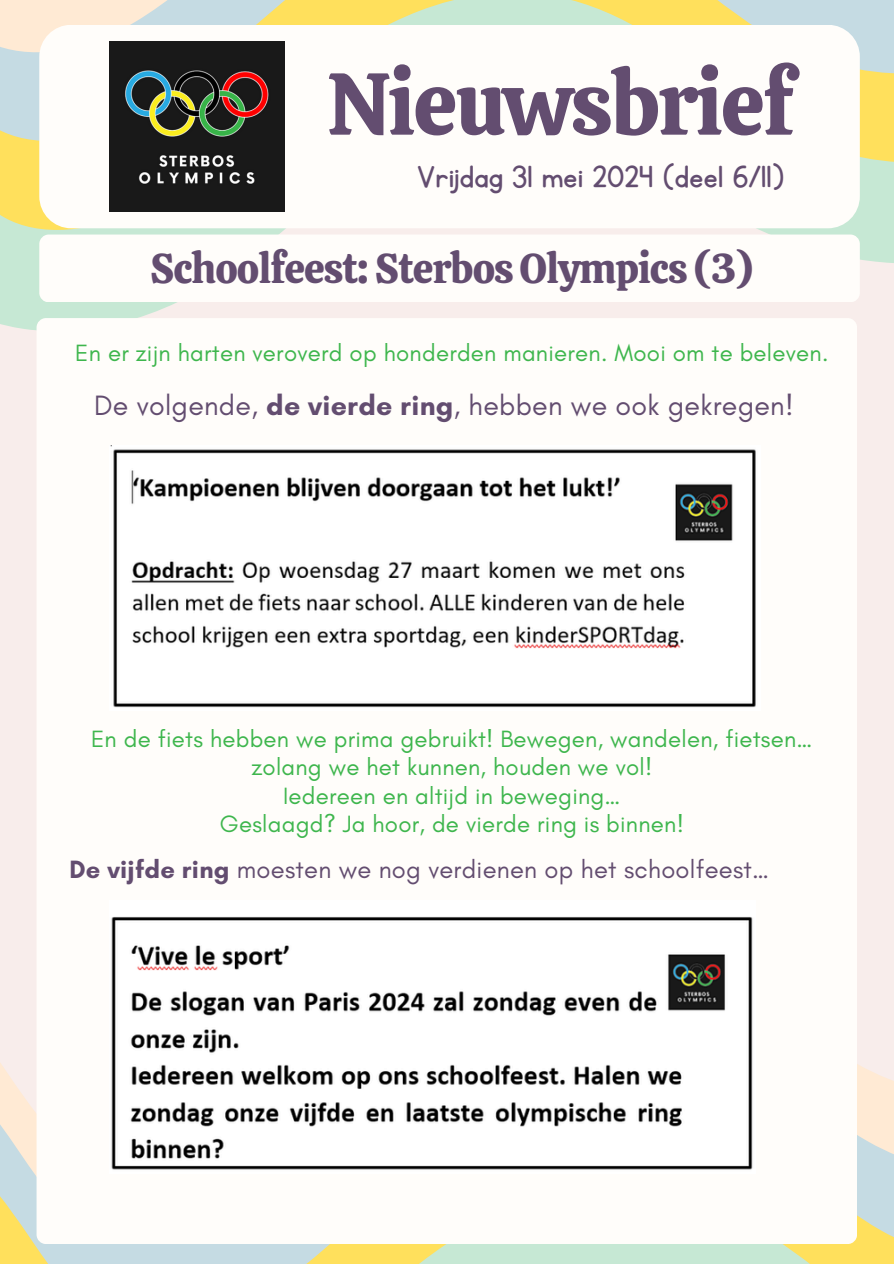
<style>
.page{position:relative;width:894px;height:1264px;background:#fff}
.page>*{position:absolute;margin:0;border:0;box-sizing:border-box;transform-origin:0 0}
.t1{font:87.75px "Calistoga";letter-spacing:-.025em;color:#634d70}
.t2{font:41.25px "Calistoga";letter-spacing:-.025em;color:#634d70}
.t3{font:35.7px "KG Primary Penmanship";letter-spacing:.01em;color:#634d70}
.t4{font:28.5px "Glacial Indifference";letter-spacing:.01em;color:#634d70}
.t5{font:25.5px "Glacial Indifference";letter-spacing:.01em;color:#634d70}
.t6{font:24px/28.2px "Glacial Indifference";letter-spacing:.01em;color:#3eb64d;text-align:center}
.s1{font-weight:700}
</style>
<div class="page">
<div style="left:0;top:0;width:893px;height:1263px;background:#f8edeb"></div>
<svg style="left:0;top:0;width:893px;height:332px"></svg>
<div style="left:39px;top:25px;width:820px;height:203px;background:#fffdfa;border-radius:32px"></div>
<svg style="left:0;top:1069px;width:893px;height:89px;fill:#ffead4"></svg>
<svg style="left:0;top:1158px;width:893px;height:105px;background:#d6e1bc"></svg>
<img style="left:110px;top:41px;width:174px;height:170px">
<div style="left:39px;top:234px;width:820px;height:68px;background:#fffdfa;border-radius:9px"></div>
<div style="left:37px;top:318px;width:819px;height:925px;background:#fffdfa;border-radius:9px"></div>
<img style="left:110px;top:446px;width:646px;height:262px">
<img style="left:111px;top:917px;width:642px;height:253px">
<p class="t1" style="left:326px;top:47px;width:469px">Nieuwsbrief</p>
<p class="t3" style="left:416px;top:160px;width:368px">Vrijdag 31 mei 2024 (deel 6/11)</p>
<p class="t2" style="left:150px;top:242px;width:605px">Schoolfeest: Sterbos Olympics (3)</p>
<h4 class="t6" style="left:75px;top:338px;width:754px">En er zijn harten veroverd op honderden manieren. Mooi om te beleven.</h4>
<p class="t4" style="left:94px;top:388px;width:700px">De volgende, <span class="s1">de vierde ring</span>, hebben we ook gekregen!</p>
<p class="t6" style="left:91px;top:724px;width:723px">En de fiets hebben we prima gebruikt! Bewegen, wandelen, fietsen… zolang we het kunnen, houden we vol!</p>
<p class="t6" style="left:283px;top:781px;width:339px">Iedereen en altijd in beweging…</p>
<p class="t6" style="left:220px;top:809px;width:465px">Geslaagd? Ja hoor, de vierde ring is binnen!</p>
<p class="t5" style="left:69px;top:854px;width:701px"><span class="s1">De vijfde ring</span> moesten we nog verdienen op het schoolfeest…</p>
</div>
